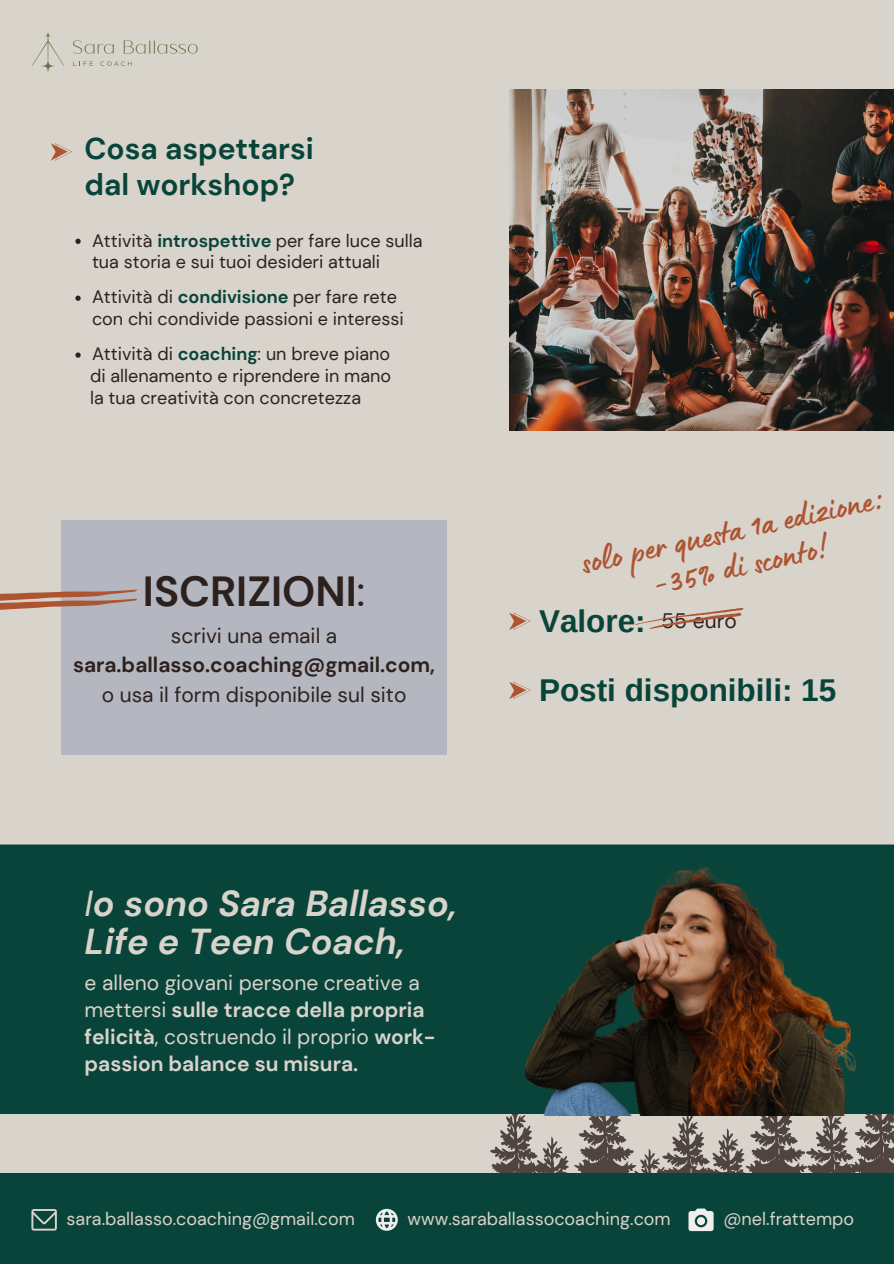
<style>
.page{position:relative;width:894px;height:1264px;background:#fff}
.page>*{position:absolute;margin:0;border:0;box-sizing:border-box;transform-origin:0 0}
.t1{font:700 42px "DM Sans";color:#2d211e}
.t2{font:37.5px/35.8px "Lumios Marker";color:#ad5431;text-align:center}
.t3{font:italic 700 36px/38.1px "DM Sans";color:#d8d3cb}
.t4{font:700 31.5px "Arimo";color:#09443a}
.t5{font:700 30px/36px "DM Sans";color:#09443a}
.t6{font:700 21px/26.8px "DM Sans";color:#d8d3cb}
.t7{font:21px/29.2px "DM Sans";color:#2d211e;text-align:center}
.t8{font:18px/21.9px "DM Sans";color:#2d211e}
.t9{font:18px "DM Sans";color:#d8d3cb}
.s1{font-weight:700;color:#09443a}
.s2{font-weight:400}
.s3{font-weight:700}
</style>
<div class="page">
<div style="left:0;top:0;width:893px;height:1263px;background:#d8d3cb"></div>
<div style="left:0;top:844px;width:893px;height:270px;background:#09443a"></div>
<img style="left:509px;top:858px;width:383px;height:222px">
<img style="left:509px;top:89px;width:383px;height:341px">
<div style="left:0;top:1173px;width:893px;height:90px;background:#09443a"></div>
<svg style="left:465px;top:1080px;width:428px;height:152px"></svg>
<svg style="left:376px;top:1208px;width:21px;height:22px"></svg>
<svg style="left:31px;top:1209px;width:26px;height:21px"></svg>
<svg style="left:31px;top:33px;width:33px;height:39px"></svg>
<svg style="left:73px;top:40px;width:41px;height:14px"></svg>
<svg style="left:124px;top:40px;width:74px;height:14px"></svg>
<svg style="left:73px;top:61px;width:20px;height:5px"></svg>
<svg style="left:100px;top:61px;width:31px;height:5px"></svg>
<div style="left:61px;top:520px;width:385px;height:234px;background:#b4b7bf"></div>
<svg style="left:635px;top:607px;width:108px;height:22px"></svg>
<svg style="left:51px;top:143px;width:21px;height:17px"></svg>
<svg style="left:509px;top:612px;width:21px;height:17px"></svg>
<svg style="left:509px;top:681px;width:21px;height:17px"></svg>
<svg style="left:75px;top:239px;width:6px;height:5px"></svg>
<svg style="left:75px;top:295px;width:6px;height:6px"></svg>
<svg style="left:75px;top:352px;width:6px;height:6px"></svg>
<svg style="left:0;top:589px;width:137px;height:21px"></svg>
<p class="t5" style="left:84px;top:131px;width:231px">Cosa aspettarsi dal workshop?</p>
<h3 class="t8" style="left:92px;top:229px;width:332px">Attività <span class="s1">introspettive</span> per fare luce sulla tua storia e sui tuoi desideri attuali</h3>
<p class="t8" style="left:92px;top:286px;width:313px">Attività di <span class="s1">condivisione</span> per fare rete con chi condivide passioni e interessi</p>
<p class="t8" style="left:92px;top:343px;width:299px">Attività di <span class="s1">coaching</span>: un breve piano</p>
<p class="t8" style="left:90px;top:365px;width:302px">di allenamento e riprendere in mano</p>
<h1 class="t8" style="left:90px;top:387px;width:272px">la tua creatività con concretezza</h1>
<p class="t1" style="left:143px;top:564px;width:224px">ISCRIZIONI<span class="s2">:</span></p>
<p class="t7" style="left:73px;top:621px;width:363px">scrivi una email a <span class="s3">sara.ballasso.coaching@gmail.com, </span>o usa il form disponibile sul sito</p>
<p class="t3" style="left:84px;top:884px;width:374px"><span class="s2">I</span>o sono Sara Ballasso,<br>Life e Teen Coach,</p>
<p class="t6" style="left:84px;top:969px;width:352px"><span class="s2">e alleno giovani persone creative a mettersi</span> sulle tracce della propria felicità<span class="s2">, costruendo il proprio</span> work&shy;passion balance su misura.</p>
<p class="t2" style="left:578px;top:551px;width:309px;rotate:-12deg">solo per questa 1a edizione: -35% di sconto!</p>
<h2 class="t4" style="left:539px;top:603px;width:108px">Valore:</h2>
<p class="t7" style="left:661px;top:606px;width:77px">55 euro</p>
<h3 class="t4" style="left:539px;top:672px;width:299px">Posti disponibili: 15</h3>
<h2 class="t9" style="left:67px;top:1207px;width:290px">sara.ballasso.coaching@gmail.com</h2>
<p class="t9" style="left:407px;top:1207px;width:264px">www.saraballassocoaching.com</p>
<p class="t9" style="left:723px;top:1207px;width:132px">@nel.frattempo</p>
</div>
